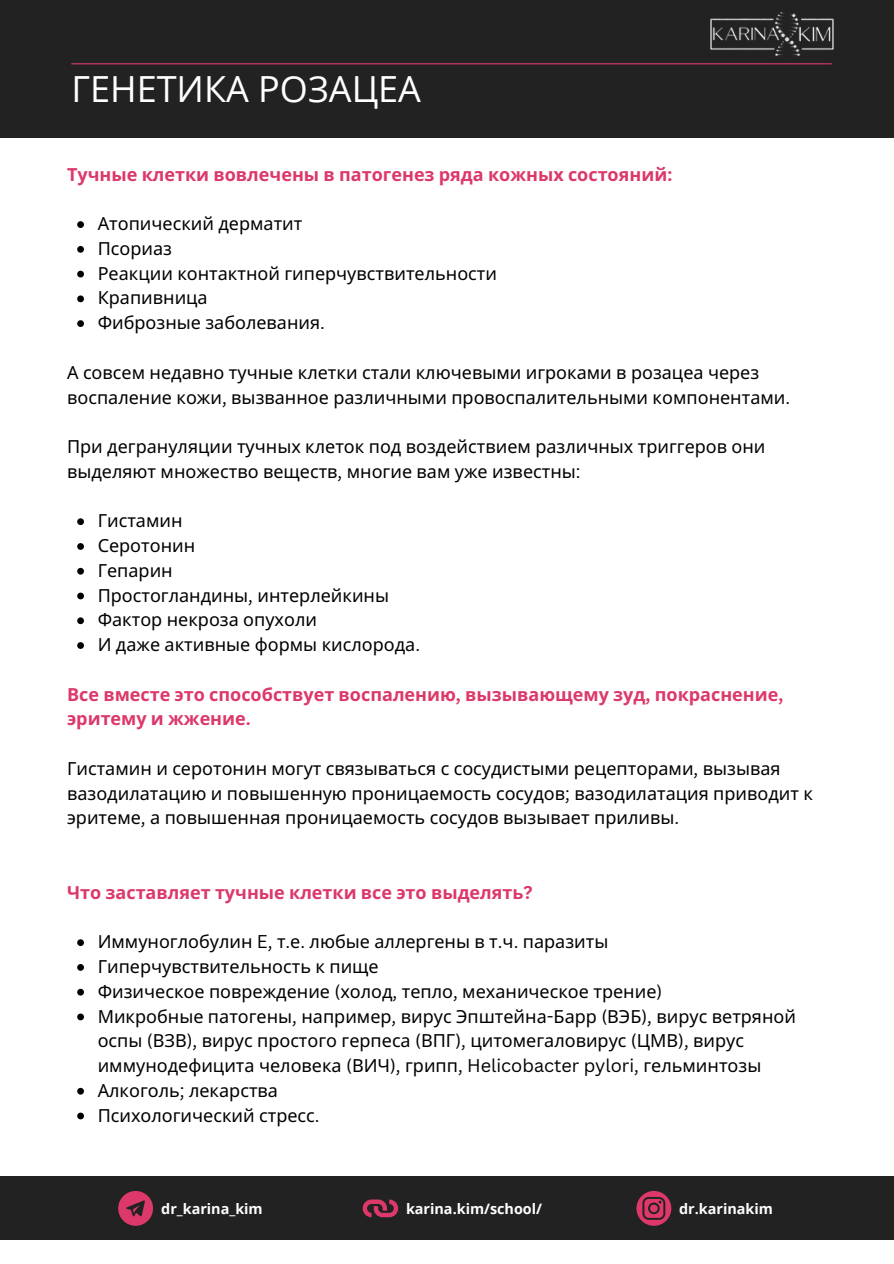
<style>
.page{position:relative;width:894px;height:1264px;background:#fff}
.page>*{position:absolute;margin:0;border:0;box-sizing:border-box;transform-origin:0 0}
.t1{font:36px "Open Sans";color:#fff}
.t2{font:18px/24.8px "Noto Sans";color:#000}
.t3{font:700 18px/24.8px "Noto Sans";color:#dc386a}
.t4{font:700 14.4px "Open Sans";color:#fff}
.s1{font-family:"Canva Sans"}
</style>
<div class="page">
<div style="left:0;top:0;width:893px;height:1263px;background:#222"></div>
<div style="left:0;top:139px;width:893px;height:1124px;background:#fff"></div>
<img style="left:710px;top:12px;width:124px;height:44px">
<hr style="left:71px;top:63px;width:760px;height:1px;background:#dc386a">
<svg style="left:77px;top:221px;width:7px;height:7px"></svg>
<svg style="left:77px;top:246px;width:7px;height:7px"></svg>
<svg style="left:77px;top:271px;width:7px;height:6px"></svg>
<svg style="left:77px;top:295px;width:7px;height:7px"></svg>
<svg style="left:77px;top:320px;width:7px;height:7px"></svg>
<svg style="left:77px;top:518px;width:7px;height:7px"></svg>
<svg style="left:77px;top:543px;width:7px;height:7px"></svg>
<svg style="left:77px;top:568px;width:7px;height:6px"></svg>
<svg style="left:77px;top:592px;width:7px;height:7px"></svg>
<svg style="left:77px;top:617px;width:7px;height:7px"></svg>
<svg style="left:77px;top:642px;width:7px;height:7px"></svg>
<svg style="left:77px;top:939px;width:7px;height:7px"></svg>
<svg style="left:77px;top:964px;width:7px;height:6px"></svg>
<svg style="left:77px;top:988px;width:7px;height:7px"></svg>
<svg style="left:77px;top:1013px;width:7px;height:7px"></svg>
<svg style="left:77px;top:1087px;width:7px;height:7px"></svg>
<svg style="left:77px;top:1112px;width:7px;height:7px"></svg>
<div style="left:0;top:1176px;width:893px;height:63px;background:#222"></div>
<svg style="left:118px;top:1191px;width:35px;height:34px"></svg>
<svg style="left:636px;top:1191px;width:35px;height:34px"></svg>
<svg style="left:362px;top:1199px;width:36px;height:18px"></svg>
<h1 class="t1" style="left:71px;top:64px;width:351px">ГЕНЕТИКА РОЗАЦЕА</h1>
<h2 class="t3" style="left:67px;top:161px;width:606px">Тучные клетки вовлечены в патогенез ряда кожных состояний<span class="s1">:</span></h2>
<p class="t2" style="left:98px;top:211px;width:401px">Атопический дерматит<br>Псориаз<br>Реакции контактной гиперчувствительности<br>Крапивница<br>Фиброзные заболевания<span class="s1">.</span></p>
<p class="t2" style="left:67px;top:359px;width:693px">А совсем недавно тучные клетки стали ключевыми игроками в розацеа через</p>
<p class="t2" style="left:67px;top:384px;width:724px">воспаление кожи<span class="s1">,</span> вызванное различными провоспалительными компонентами<span class="s1">.</span></p>
<p class="t2" style="left:67px;top:433px;width:699px">При дегрануляции тучных клеток под воздействием различных триггеров они</p>
<p class="t2" style="left:67px;top:458px;width:515px">выделяют множество веществ<span class="s1">,</span> многие вам уже известны<span class="s1">:</span></p>
<p class="t2" style="left:98px;top:508px;width:99px">Гистамин<br>Серотонин<br>Гепарин</p>
<p class="t2" style="left:98px;top:582px;width:293px">Простогландины<span class="s1">,</span> интерлейкины</p>
<h3 class="t2" style="left:98px;top:607px;width:221px">Фактор некроза опухоли</h3>
<h3 class="t2" style="left:98px;top:631px;width:324px">И даже активные формы кислорода<span class="s1">.</span></h3>
<p class="t3" style="left:67px;top:681px;width:717px">Все вместе это способствует воспалению<span class="s1">,</span> вызывающему зуд<span class="s1">,</span> покраснение<span class="s1">, </span>эритему и жжение<span class="s1">.</span></p>
<p class="t2" style="left:67px;top:755px;width:747px">Гистамин и серотонин могут связываться с сосудистыми рецепторами<span class="s1">,</span> вызывая вазодилатацию и повышенную проницаемость сосудов<span class="s1">;</span> вазодилатация приводит к</p>
<p class="t2" style="left:67px;top:805px;width:613px">эритеме<span class="s1">,</span> а повышенная проницаемость сосудов вызывает приливы<span class="s1">.</span></p>
<p class="t3" style="left:67px;top:879px;width:467px">Что заставляет тучные клетки все это выделять<span class="s1">?</span></p>
<p class="t2" style="left:98px;top:928px;width:512px">Иммуноглобулин <span class="s1">E,</span> т<span class="s1">.</span>е<span class="s1">.</span> любые аллергены в т<span class="s1">.</span>ч<span class="s1">.</span> паразиты</p>
<p class="t2" style="left:98px;top:953px;width:282px">Гиперчувствительность к пище</p>
<p class="t2" style="left:98px;top:978px;width:566px">Физическое повреждение <span class="s1">(</span>холод<span class="s1">,</span> тепло<span class="s1">,</span> механическое трение<span class="s1">)</span></p>
<p class="t2" style="left:98px;top:1003px;width:699px">Микробные патогены<span class="s1">,</span> например<span class="s1">,</span> вирус Эпштейна<span class="s1">-</span>Барр <span class="s1">(</span>ВЭБ<span class="s1">),</span> вирус ветряной</p>
<h2 class="t2" style="left:98px;top:1027px;width:665px">оспы <span class="s1">(</span>ВЗВ<span class="s1">),</span> вирус простого герпеса <span class="s1">(</span>ВПГ<span class="s1">),</span> цитомегаловирус <span class="s1">(</span>ЦМВ<span class="s1">),</span> вирус иммунодефицита человека <span class="s1">(</span>ВИЧ<span class="s1">),</span> грипп<span class="s1">, Helicobacter pylori,</span> гельминтозы<br>Алкоголь<span class="s1">;</span> лекарства</h2>
<h3 class="t2" style="left:98px;top:1102px;width:223px">Психологический стресс<span class="s1">.</span></h3>
<p class="t4" style="left:161px;top:1198px;width:103px">dr_karina_kim</p>
<p class="t4" style="left:406px;top:1198px;width:138px">karina.kim/school/</p>
<p class="t4" style="left:679px;top:1198px;width:95px">dr.karinakim</p>
</div>
